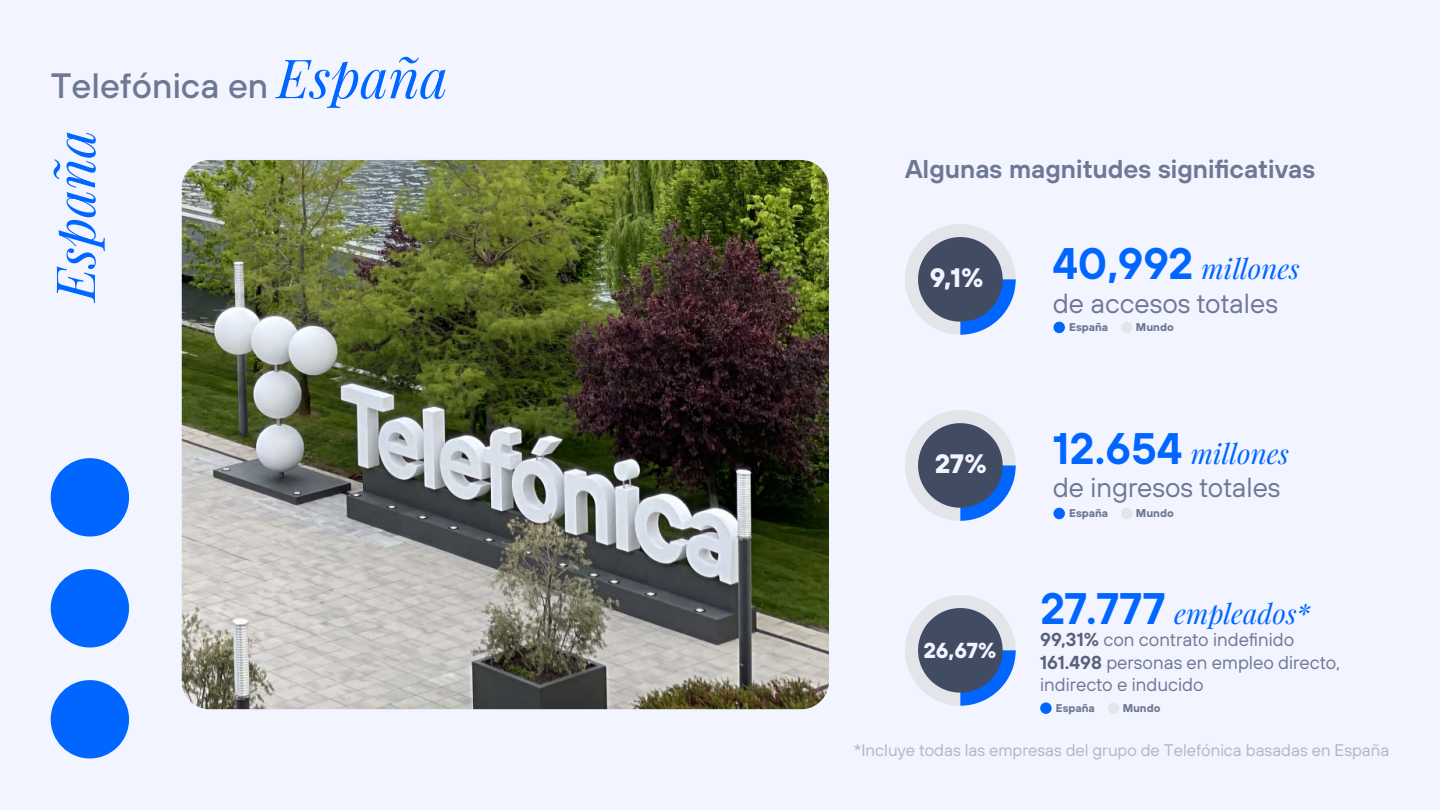
<style>
.page{position:relative;width:1440px;height:810px;background:#f2f4ff}
.page>*{position:absolute;margin:0;border:0;box-sizing:border-box;transform-origin:0 0}
.t1{font:italic 54px "Playfair Display";color:#06f}
.t2{font:500 35.25px "Tele Sans";color:#6e7894}
.t3{font:italic 27.6px "Playfair Display";color:#06f}
.t4{font:27.6px "Tele Sans";color:#6e7894}
.t5{font:700 26.7px "Tele Sans";color:#f2f4ff}
.t6{font:600 25.8px "Tele Sans";color:#6e7894}
.t7{font:700 21.75px "Tele Sans";color:#f2f4ff}
.t8{font:18.75px/22.5px "Tele Sans";color:#6e7894}
.t9{font:16.88px "Tele Sans";color:#b0b6ca}
.t10{font:700 11.25px "Tele Sans";color:#6e7894}
.s1{font-family:"Playfair Display";font-weight:400;font-style:italic;font-size:54px;color:#06f}
.s2{font-family:"Tele Sans";font-weight:600;font-style:normal;font-size:44.17px}
.s3{font-weight:600;color:#58617a}
</style>
<div class="page">
<div style="left:51px;top:458px;width:78px;height:79px;background:#06f;border-radius:50%"></div>
<div style="left:51px;top:569px;width:78px;height:79px;background:#06f;border-radius:50%"></div>
<div style="left:51px;top:680px;width:78px;height:78px;background:#06f;border-radius:50%"></div>
<div style="left:905px;top:224px;width:111px;height:111px;background:#e3e5ea;border-radius:50%"></div>
<svg style="left:960px;top:279px;width:56px;height:56px"></svg>
<div style="left:918px;top:237px;width:85px;height:85px;background:#414b61;border-radius:50%"></div>
<div style="left:905px;top:410px;width:111px;height:111px;background:#e3e5ea;border-radius:50%"></div>
<svg style="left:960px;top:465px;width:56px;height:56px"></svg>
<div style="left:918px;top:423px;width:85px;height:85px;background:#414b61;border-radius:50%"></div>
<div style="left:905px;top:595px;width:111px;height:111px;background:#e3e5ea;border-radius:50%"></div>
<svg style="left:960px;top:650px;width:56px;height:56px"></svg>
<div style="left:918px;top:608px;width:85px;height:85px;background:#414b61;border-radius:50%"></div>
<div style="left:1053px;top:322px;width:12px;height:11px;background:#0065ff;border-radius:50%"></div>
<div style="left:1121px;top:322px;width:12px;height:11px;background:#e3e5ea;border-radius:50%"></div>
<div style="left:1053px;top:508px;width:12px;height:11px;background:#0065ff;border-radius:50%"></div>
<div style="left:1121px;top:508px;width:12px;height:11px;background:#e3e5ea;border-radius:50%"></div>
<div style="left:1040px;top:702px;width:12px;height:12px;background:#0065ff;border-radius:50%"></div>
<div style="left:1108px;top:702px;width:11px;height:12px;background:#e3e5ea;border-radius:50%"></div>
<img style="left:182px;top:160px;width:647px;height:549px">
<h2 class="t2" style="left:51px;top:63px;width:399px">Telefónica en <span class="s1">España</span></h2>
<h1 class="t1" style="left:33px;top:301px;width:173px;rotate:-90deg">España</h1>
<h3 class="t6" style="left:905px;top:153px;width:412px">Algunas magnitudes significativas</h3>
<h3 class="t5" style="left:930px;top:260px;width:55px">9,1%</h3>
<h3 class="t5" style="left:935px;top:446px;width:53px">27%</h3>
<p class="t7" style="left:923px;top:636px;width:74px">26,67%</p>
<h3 class="t3" style="left:1053px;top:248px;width:249px"><span class="s2">40,992</span> millones</h3>
<h3 class="t4" style="left:1053px;top:285px;width:227px">de accesos totales</h3>
<p class="t10" style="left:1069px;top:319px;width:41px">España</p>
<p class="t10" style="left:1136px;top:319px;width:39px">Mundo</p>
<h3 class="t3" style="left:1053px;top:432px;width:238px"><span class="s2">12.654</span> millones</h3>
<h3 class="t4" style="left:1053px;top:470px;width:229px">de ingresos totales</h3>
<p class="t10" style="left:1069px;top:505px;width:41px">España</p>
<p class="t10" style="left:1136px;top:505px;width:39px">Mundo</p>
<h3 class="t3" style="left:1040px;top:592px;width:272px"><span class="s2">27.777</span> empleados*</h3>
<p class="t8" style="left:1040px;top:628px;width:301px"><span class="s3">99,31%</span> con contrato indefinido<br><span class="s3">161.498</span> personas en empleo directo, indirecto e inducido</p>
<p class="t10" style="left:1056px;top:700px;width:41px">España</p>
<p class="t10" style="left:1123px;top:700px;width:39px">Mundo</p>
<p class="t9" style="left:854px;top:739px;width:537px">*Incluye todas las empresas del grupo de Telefónica basadas en España</p>
</div>
